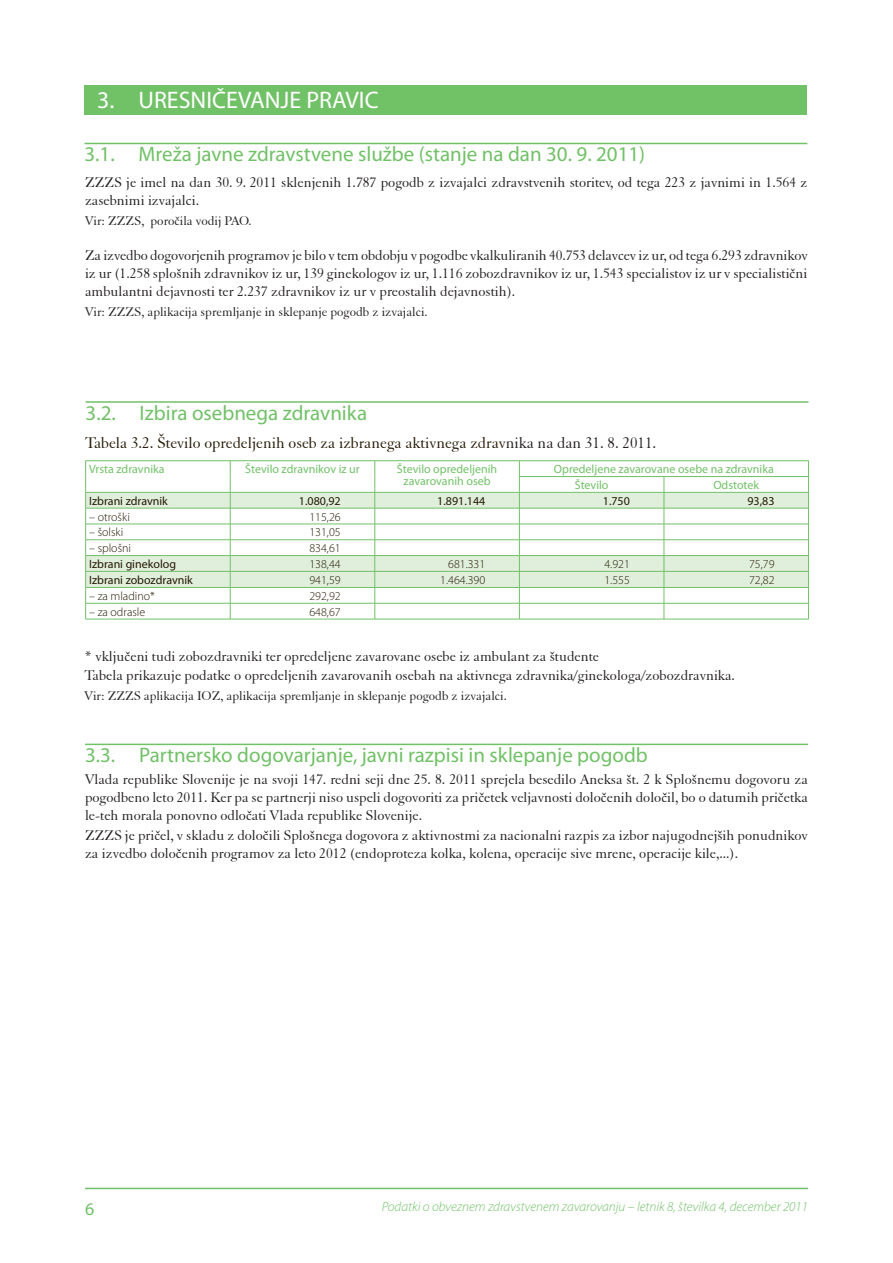
<style>
.page{position:relative;width:893px;height:1263px;background:#fff}
.page>*{position:absolute;margin:0;border:0;box-sizing:border-box;transform-origin:0 0}
.naslov{font:24px "Myriad Pro";color:#fff}
.naslov_1{font:21px "Myriad Pro";color:#71c167}
.t1{font:18px "Myriad Pro";color:#71c167}
.Naslov_tabele{font:16.5px "Elegant Garamond BT";color:#251a05}
.Body_text{font:15px/18px "Elegant Garamond BT";color:#231f20}
.Opomba{font:15px "Elegant Garamond BT";color:#231f20}
.Vir{font:13.5px "Elegant Garamond BT";color:#231f20}
.t2{font:italic 300 13.5px "Myriad Pro";color:#71c167}
.tabele{font:300 12px "Myriad Pro";color:#251a05}
.tabele_zeleni{font:12px/12px "Myriad Pro";color:#71c167;text-align:center}
.tabele-2{font:12px "Myriad Pro";color:#251a05}
.s1{color:#231f20}
</style>
<div class="page">
<hr style="left:85px;top:1188px;width:723px;height:1px;background:#71c167">
<hr style="left:85px;top:143px;width:722px;height:1px;background:#71c167">
<hr style="left:86px;top:401px;width:722px;height:2px;background:#71c167">
<svg style="left:231px;top:493px;width:577px;height:94px;fill:#e0efdb"></svg>
<hr style="left:230px;top:492px;width:145px;height:1px;background:#71c167">
<hr style="left:375px;top:492px;width:144px;height:1px;background:#71c167">
<hr style="left:519px;top:492px;width:145px;height:1px;background:#71c167">
<hr style="left:664px;top:492px;width:145px;height:1px;background:#71c167">
<hr style="left:230px;top:508px;width:145px;height:1px;background:#71c167">
<hr style="left:375px;top:508px;width:144px;height:1px;background:#71c167">
<hr style="left:519px;top:508px;width:145px;height:1px;background:#71c167">
<hr style="left:664px;top:508px;width:145px;height:1px;background:#71c167">
<hr style="left:230px;top:524px;width:145px;height:1px;background:#71c167">
<hr style="left:375px;top:524px;width:144px;height:1px;background:#71c167">
<hr style="left:519px;top:524px;width:145px;height:1px;background:#71c167">
<hr style="left:664px;top:524px;width:145px;height:1px;background:#71c167">
<hr style="left:230px;top:539px;width:145px;height:1px;background:#71c167">
<hr style="left:375px;top:539px;width:144px;height:1px;background:#71c167">
<hr style="left:519px;top:539px;width:145px;height:1px;background:#71c167">
<hr style="left:664px;top:539px;width:145px;height:1px;background:#71c167">
<hr style="left:230px;top:555px;width:145px;height:1px;background:#71c167">
<hr style="left:375px;top:555px;width:144px;height:1px;background:#71c167">
<hr style="left:519px;top:555px;width:145px;height:1px;background:#71c167">
<hr style="left:664px;top:555px;width:145px;height:1px;background:#71c167">
<hr style="left:230px;top:571px;width:145px;height:1px;background:#71c167">
<hr style="left:375px;top:571px;width:144px;height:1px;background:#71c167">
<hr style="left:519px;top:571px;width:145px;height:1px;background:#71c167">
<hr style="left:664px;top:571px;width:145px;height:1px;background:#71c167">
<hr style="left:230px;top:587px;width:145px;height:1px;background:#71c167">
<hr style="left:375px;top:587px;width:144px;height:1px;background:#71c167">
<hr style="left:519px;top:587px;width:145px;height:1px;background:#71c167">
<hr style="left:664px;top:587px;width:145px;height:1px;background:#71c167">
<hr style="left:230px;top:603px;width:145px;height:1px;background:#71c167">
<hr style="left:375px;top:603px;width:144px;height:1px;background:#71c167">
<hr style="left:519px;top:603px;width:145px;height:1px;background:#71c167">
<hr style="left:664px;top:603px;width:145px;height:1px;background:#71c167">
<hr style="left:230px;top:619px;width:145px;height:1px;background:#71c167">
<hr style="left:375px;top:619px;width:144px;height:1px;background:#71c167">
<hr style="left:519px;top:619px;width:145px;height:1px;background:#71c167">
<hr style="left:664px;top:619px;width:145px;height:1px;background:#71c167">
<hr style="left:86px;top:460px;width:144px;height:1px;background:#71c167">
<hr style="left:230px;top:460px;width:145px;height:1px;background:#71c167">
<hr style="left:375px;top:460px;width:144px;height:1px;background:#71c167">
<hr style="left:519px;top:460px;width:145px;height:1px;background:#71c167">
<hr style="left:664px;top:460px;width:145px;height:1px;background:#71c167">
<svg style="left:375px;top:461px;width:1px;height:158px"></svg>
<hr style="left:519px;top:476px;width:145px;height:1px;background:#71c167">
<svg style="left:519px;top:461px;width:1px;height:158px"></svg>
<hr style="left:664px;top:476px;width:145px;height:1px;background:#71c167">
<svg style="left:664px;top:477px;width:1px;height:142px"></svg>
<svg style="left:808px;top:461px;width:1px;height:158px"></svg>
<svg style="left:85px;top:461px;width:146px;height:158px"></svg>
<hr style="left:86px;top:619px;width:144px;height:1px;background:#71c167">
<hr style="left:85px;top:744px;width:723px;height:1px;background:#71c167">
<div style="left:85px;top:85px;width:722px;height:30px;background:#71c167"></div>
<p class="naslov" style="left:97px;top:85px;width:283px">3. URESNIČEVANJE PRAVIC</p>
<p class="naslov_1" style="left:85px;top:141px;width:562px">3.1. Mreža javne zdravstvene službe (stanje na dan 30. 9. 2011)</p>
<p class="Body_text" style="left:85px;top:173px;width:724px">ZZZS je imel na dan 30. 9. 2011 sklenjenih 1.787 pogodb z izvajalci zdravstvenih storitev, od tega 223 z javnimi in 1.564 z zasebnimi izvajalci.</p>
<p class="Vir" style="left:85px;top:213px;width:168px">Vir: ZZZS, poročila vodij PAO.</p>
<p class="Body_text" style="left:85px;top:246px;width:724px;text-align:justify">Za izvedbo dogovorjenih programov je bilo v tem obdobju v pogodbe vkalkuliranih 40.753 delavcev iz ur, od tega 6.293 zdravnikov iz ur (1.258 splošnih zdravnikov iz ur, 139 ginekologov iz ur, 1.116 zobozdravnikov iz ur, 1.543 specialistov iz ur v specialistični ambulantni dejavnosti ter 2.237 zdravnikov iz ur v preostalih dejavnostih).</p>
<p class="Vir" style="left:85px;top:303px;width:344px">Vir: ZZZS, aplikacija spremljanje in sklepanje pogodb z izvajalci.</p>
<p class="naslov_1" style="left:86px;top:400px;width:283px">3.2. Izbira osebnega zdravnika</p>
<p class="Naslov_tabele" style="left:85px;top:432px;width:573px">Tabela 3.2. Število opredeljenih oseb za izbranega aktivnega zdrav<span class="s1">nika na dan 31. 8. 2011.</span></p>
<p class="tabele_zeleni" style="left:89px;top:463px;width:77px">Vrsta zdravnika</p>
<p class="tabele_zeleni" style="left:245px;top:463px;width:116px">Število zdravnikov iz ur</p>
<p class="tabele_zeleni" style="left:397px;top:463px;width:102px">Število opredeljenih zavarovanih oseb</p>
<p class="tabele_zeleni" style="left:554px;top:463px;width:221px">Opredeljene zavarovane osebe na zdravnika</p>
<p class="tabele_zeleni" style="left:575px;top:479px;width:35px">Število</p>
<p class="tabele_zeleni" style="left:713px;top:479px;width:47px">Odstotek</p>
<p class="tabele-2" style="left:89px;top:493px;width:80px">Izbrani zdravnik</p>
<p class="tabele-2" style="left:299px;top:493px;width:43px">1.080,92</p>
<p class="tabele-2" style="left:437px;top:493px;width:50px">1.891.144</p>
<p class="tabele-2" style="left:603px;top:493px;width:29px">1.750</p>
<p class="tabele-2" style="left:747px;top:493px;width:29px">93,83</p>
<p class="tabele" style="left:89px;top:510px;width:42px">– otroški</p>
<p class="tabele" style="left:309px;top:510px;width:33px">115,26</p>
<p class="tabele" style="left:89px;top:526px;width:36px">– šolski</p>
<p class="tabele" style="left:309px;top:526px;width:33px">131,05</p>
<p class="tabele" style="left:89px;top:542px;width:44px">– splošni</p>
<p class="tabele" style="left:309px;top:542px;width:33px">834,61</p>
<p class="tabele-2" style="left:89px;top:556px;width:89px">Izbrani ginekolog</p>
<p class="tabele" style="left:309px;top:557px;width:33px">138,44</p>
<p class="tabele" style="left:448px;top:557px;width:39px">681.331</p>
<p class="tabele" style="left:604px;top:557px;width:27px">4.921</p>
<p class="tabele" style="left:749px;top:557px;width:27px">75,79</p>
<p class="tabele-2" style="left:89px;top:572px;width:105px">Izbrani zobozdravnik</p>
<p class="tabele" style="left:309px;top:573px;width:33px">941,59</p>
<p class="tabele" style="left:440px;top:573px;width:47px">1.464.390</p>
<p class="tabele" style="left:604px;top:573px;width:27px">1.555</p>
<p class="tabele" style="left:749px;top:573px;width:27px">72,82</p>
<p class="tabele" style="left:89px;top:589px;width:67px">– za mladino*</p>
<p class="tabele" style="left:309px;top:589px;width:33px">292,92</p>
<p class="tabele" style="left:89px;top:605px;width:58px">– za odrasle</p>
<p class="tabele" style="left:309px;top:605px;width:33px">648,67</p>
<p class="Opomba" style="left:85px;top:647px;width:516px">* vključeni tudi zobozdravniki ter opredeljene zavarovane osebe iz ambulant za študente</p>
<p class="Opomba" style="left:85px;top:666px;width:652px">Tabela prikazuje podatke o opredeljenih zavarovanih osebah na aktivnega zdravnika/ginekologa/zobozdravnika.</p>
<p class="Vir" style="left:85px;top:688px;width:424px">Vir: ZZZS aplikacija IOZ, aplikacija spremljanje in sklepanje pogodb z izvajalci.</p>
<p class="naslov_1" style="left:85px;top:742px;width:564px">3.3. Partnersko dogovarjanje, javni razpisi in sklepanje pogodb</p>
<p class="Body_text" style="left:85px;top:769px;width:724px;text-align:justify">Vlada republike Slovenije je na svoji 147. redni seji dne 25. 8. 2011 sprejela besedilo Aneksa št. 2 k Splošnemu dogovoru za pogodbeno leto 2011. Ker pa se partnerji niso uspeli dogovoriti za pričetek veljavnosti določenih določil, bo o datumih pričetka le-teh morala ponovno odločati Vlada republike Slovenije.</p>
<p class="Body_text" style="left:85px;top:826px;width:724px">ZZZS je pričel, v skladu z določili Splošnega dogovora z aktivnostmi za nacionalni razpis za izbor najugodnejših ponudnikov za izvedbo določenih programov za leto 2012 (endoproteza kolka, kolena, operacije sive mrene, operacije kile,...).</p>
<p class="t1" style="left:85px;top:1197px;width:11px">6</p>
<p class="t2" style="left:382px;top:1199px;width:428px">Podatki o obveznem zdravstvenem zavarovanju – letnik 8, številka 4, december 2011</p>
</div>
